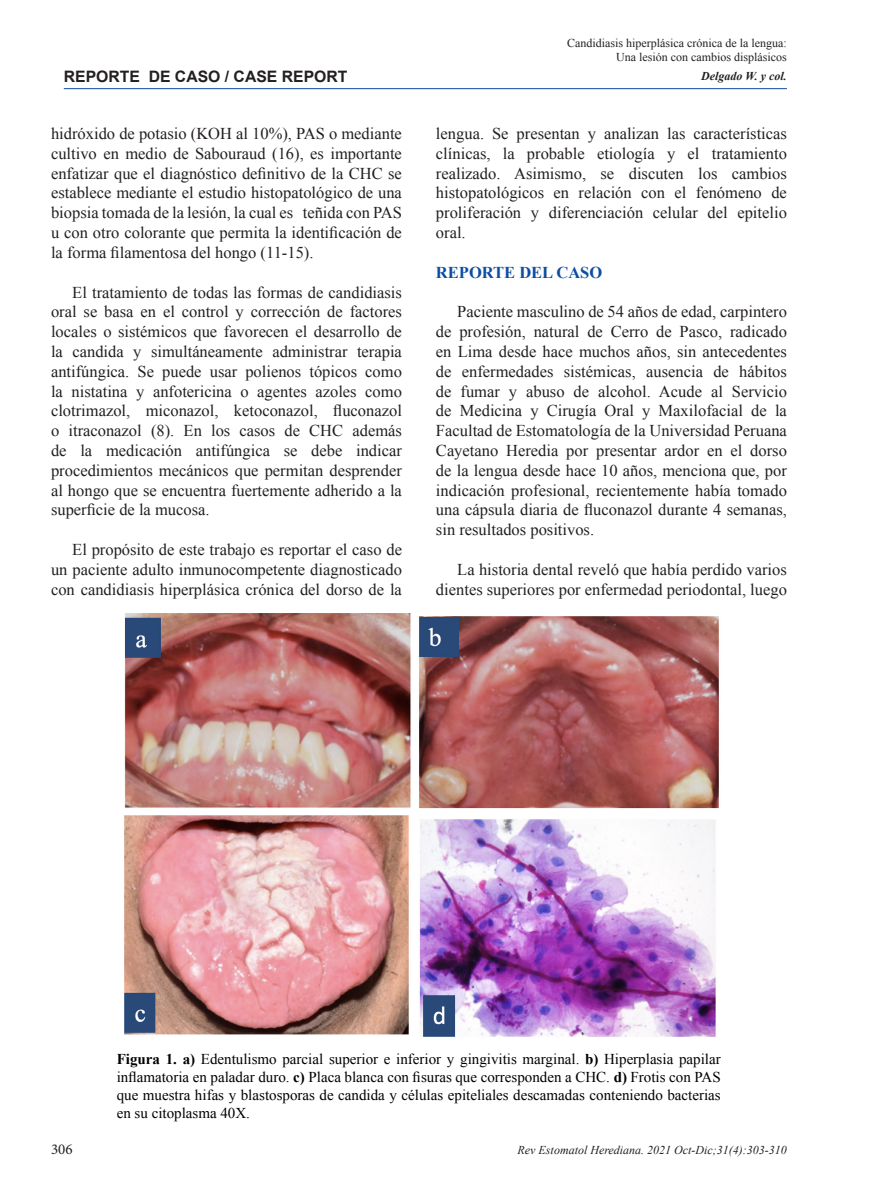
<style>
.page{position:relative;width:872px;height:1191px;background:#fff}
.page>*{position:absolute;margin:0;border:0;box-sizing:border-box;transform-origin:0 0}
.t1{font:16.5px/19.8px "Times New Roman";color:#231f20;text-align:justify}
.t2{font:700 16.5px "Times New Roman";color:#0d4da1}
.t3{font:700 15.75px "Arial";color:#231f20}
.t4{font:15px/18px "Times New Roman";color:#000;text-align:justify}
.t5{font:15px "Minion Pro";color:#231f20}
.t6{font:12px/14.4px "Times New Roman";color:#231f20;text-align:right}
.t7{font:italic 12px "Times New Roman";color:#231f20}
.t8{font:italic 700 12px "Times New Roman";color:#231f20}
.s1{font-weight:700}
</style>
<div class="page">
<hr style="left:64px;top:88px;width:723px;height:1px;background:#0d4da1">
<img style="left:124px;top:613px;width:595px;height:424px">
<p class="t6" style="left:567px;top:35px;width:221px">Candidiasis hiperplásica crónica de la lengua:<br>Una lesión con cambios displásicos</p>
<p class="t3" style="left:64px;top:66px;width:285px">REPORTE DE CASO / CASE REPORT</p>
<p class="t8" style="left:701px;top:67px;width:87px">Delgado W. y col.</p>
<p class="t1" style="left:51px;top:123px;width:352px">hidróxido de potasio (KOH al 10%), PAS o mediante cultivo en medio de Sabouraud (16), es importante enfatizar que el diagnóstico definitivo de la CHC se establece mediante el estudio histopatológico de una biopsia tomada de la lesión, la cual es teñida con PAS u con otro colorante que permita la identificación de la forma filamentosa del hongo (11-15).</p>
<p class="t1" style="left:51px;top:282px;width:352px;text-indent:21px">El tratamiento de todas las formas de candidiasis oral se basa en el control y corrección de factores locales o sistémicos que favorecen el desarrollo de la candida y simultáneamente administrar terapia antifúngica. Se puede usar polienos tópicos como la nistatina y anfotericina o agentes azoles como clotrimazol, miconazol, ketoconazol, fluconazol o itraconazol (8). En los casos de CHC además de la medicación antifúngica se debe indicar procedimientos mecánicos que permitan desprender al hongo que se encuentra fuertemente adherido a la superficie de la mucosa.</p>
<p class="t1" style="left:51px;top:539px;width:352px;text-indent:21px">El propósito de este trabajo es reportar el caso de un paciente adulto inmunocompetente diagnosticado con candidiasis hiperplásica crónica del dorso de la</p>
<p class="t1" style="left:436px;top:123px;width:352px">lengua. Se presentan y analizan las características clínicas, la probable etiología y el tratamiento realizado. Asimismo, se discuten los cambios histopatológicos en relación con el fenómeno de proliferación y diferenciación celular del epitelio oral.</p>
<p class="t2" style="left:436px;top:261px;width:168px">REPORTE DEL CASO</p>
<p class="t1" style="left:436px;top:302px;width:352px;text-indent:21px">Paciente masculino de 54 años de edad, carpintero de profesión, natural de Cerro de Pasco, radicado en Lima desde hace muchos años, sin antecedentes de enfermedades sistémicas, ausencia de hábitos de fumar y abuso de alcohol. Acude al Servicio de Medicina y Cirugía Oral y Maxilofacial de la Facultad de Estomatología de la Universidad Peruana Cayetano Heredia por presentar ardor en el dorso de la lengua desde hace 10 años, menciona que, por indicación profesional, recientemente había tomado una cápsula diaria de fluconazol durante 4 semanas, sin resultados positivos.</p>
<p class="t1" style="left:436px;top:559px;width:352px;text-align:right">La historia dental reveló que había perdido varios dientes superiores por enfermedad periodontal, luego</p>
<p class="t4" style="left:117px;top:1049px;width:605px"><span class="s1">Figura 1. a)</span> Edentulismo parcial superior e inferior y gingivitis marginal. <span class="s1">b)</span> Hiperplasia papilar inflamatoria en paladar duro. <span class="s1">c)</span> Placa blanca con fisuras que corresponden a CHC. <span class="s1">d)</span> Frotis con PAS que muestra hifas y blastosporas de candida y células epiteliales descamadas conteniendo bacterias en su citoplasma 40X.</p>
<p class="t5" style="left:51px;top:1139px;width:23px">306</p>
<p class="t7" style="left:517px;top:1141px;width:271px">Rev Estomatol Herediana. 2021 Oct-Dic;31(4):303-310</p>
</div>
